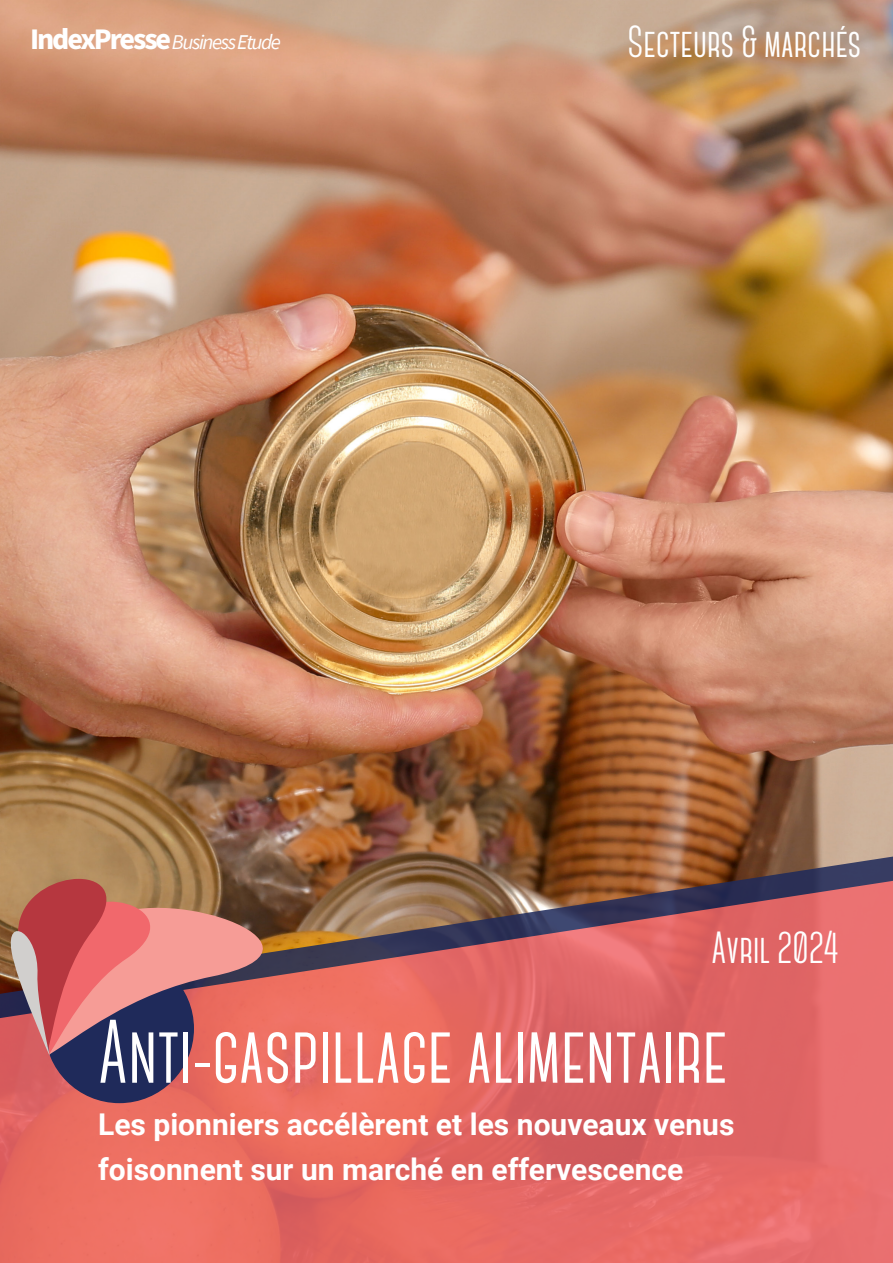
<style>
.page{position:relative;width:893px;height:1263px;background:#fff}
.page>*{position:absolute;margin:0;border:0;box-sizing:border-box;transform-origin:0 0}
.t1{font:700 90px "Canter";color:#fff}
.t2{font:700 45px "Canter";color:#fff}
.t3{font:700 30px/45px "Roboto";color:#fff}
.t4{font:italic 21px "Source Sans Pro";letter-spacing:-.07em;color:#fff}
.s1{font-weight:700;font-style:normal;font-size:30px}
</style>
<div class="page">
<img style="left:0;top:0;width:893px;height:847px">
<svg style="left:0;top:847px;width:893px;height:416px;background:#d3665f"></svg>
<div style="left:46px;top:955px;width:147px;height:147px;background:#1f2a5a;border-radius:50%"></div>
<svg style="left:194px;top:882px;width:154px;height:173px;background:#b86857"></svg>
<svg style="left:6px;top:878px;width:188px;height:178px"></svg>
<p class="t4" style="left:30px;top:29px;width:252px"><span class="s1">IndexPresse</span> Business Etude</p>
<p class="t2" style="left:627px;top:20px;width:235px">Secteurs &amp; marchés</p>
<p class="t2" style="left:712px;top:926px;width:129px">Avril 2024</p>
<p class="t1" style="left:98px;top:1007px;width:631px">Anti-gaspillage alimentaire</p>
<p class="t3" style="left:98px;top:1100px;width:638px">Les pionniers accélèrent et les nouveaux venus foisonnent sur un marché en effervescence</p>
</div>
